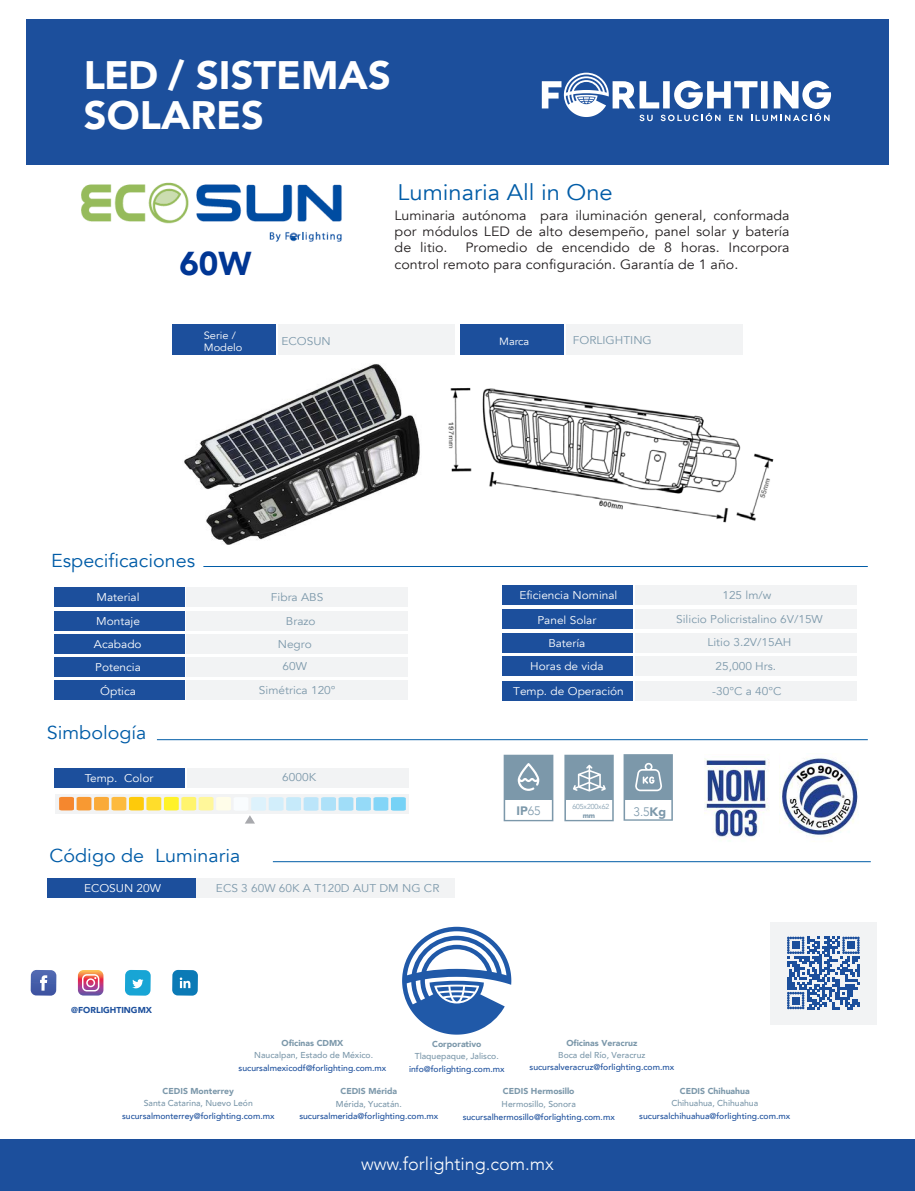
<style>
.page{position:relative;width:915px;height:1191px;background:#fff}
.page>*{position:absolute;margin:0;border:0;box-sizing:border-box;transform-origin:0 0}
.t1{font:900 39.6px/39.6px "Avenir";color:#fff}
.t2{font:900 33px "Avenir";color:#003694}
.t3{font:22.5px "Avenir";color:#005ca7;scale:1.05 1}
.t4{font:18.75px "Avenir";color:#005ca7;scale:1.05 1}
.t5{font:300 18px "Avenir";color:#fff}
.t6{font:13.5px/16.2px "Avenir";color:#231f20;text-align:justify;scale:1.05 1}
.t7{font:300 12.3px "Avenir";color:#7c98aa}
.t8{font:900 12.3px "Avenir";color:#7c98aa}
.t9{font:11.25px/22.5px "Avenir";color:#7c98aa;text-align:center;scale:1.05 1}
.t10{font:11.25px/23.2px "Avenir";color:#fff;text-align:center;scale:1.05 1}
.t11{font:10.5px/12px "Avenir";color:#fff;scale:1.05 1}
.t12{font:500 8.55px "Avenir";color:#1c4f9c}
.t13{font:500 8.55px "Avenir";color:#7c98aa}
.t14{font:900 8.55px "Avenir";color:#7c98aa}
.t15{font:900 8.55px "Avenir";color:#1c4f9c}
.t16{font:300 7.2px "Avenir";color:#7c98aa}
.t17{font:900 7.2px "Avenir";color:#7c98aa}
.s1{font-weight:300}
.s2{font-weight:900}
</style>
<div class="page">
<div style="left:26px;top:20px;width:862px;height:145px;background:#1c4f9c"></div>
<svg style="left:541px;top:73px;width:289px;height:48px"></svg>
<div style="left:172px;top:324px;width:103px;height:31px;background:#1c4f9c"></div>
<div style="left:278px;top:324px;width:176px;height:31px;background:#f2f3f4"></div>
<div style="left:460px;top:324px;width:103px;height:31px;background:#1c4f9c"></div>
<div style="left:566px;top:324px;width:176px;height:31px;background:#f2f3f4"></div>
<div style="left:0;top:1139px;width:914px;height:52px;background:#1c4f9c"></div>
<div style="left:54px;top:587px;width:130px;height:20px;background:#1c4f9c"></div>
<div style="left:186px;top:587px;width:222px;height:20px;background:#f2f3f4"></div>
<div style="left:54px;top:610px;width:130px;height:20px;background:#1c4f9c"></div>
<div style="left:186px;top:610px;width:222px;height:20px;background:#f2f3f4"></div>
<div style="left:54px;top:634px;width:130px;height:20px;background:#1c4f9c"></div>
<div style="left:186px;top:634px;width:222px;height:20px;background:#f2f3f4"></div>
<div style="left:54px;top:657px;width:130px;height:20px;background:#1c4f9c"></div>
<div style="left:186px;top:657px;width:222px;height:20px;background:#f2f3f4"></div>
<div style="left:54px;top:680px;width:130px;height:20px;background:#1c4f9c"></div>
<div style="left:186px;top:680px;width:222px;height:20px;background:#f2f3f4"></div>
<div style="left:502px;top:585px;width:131px;height:20px;background:#1c4f9c"></div>
<div style="left:634px;top:585px;width:222px;height:20px;background:#f2f3f4"></div>
<div style="left:502px;top:609px;width:131px;height:20px;background:#1c4f9c"></div>
<div style="left:634px;top:609px;width:222px;height:20px;background:#f2f3f4"></div>
<div style="left:502px;top:632px;width:131px;height:20px;background:#1c4f9c"></div>
<div style="left:634px;top:632px;width:222px;height:20px;background:#f2f3f4"></div>
<div style="left:502px;top:656px;width:131px;height:20px;background:#1c4f9c"></div>
<div style="left:634px;top:656px;width:222px;height:20px;background:#f2f3f4"></div>
<hr style="left:203px;top:566px;width:664px;height:1px;background:#005ca7">
<div style="left:55px;top:793px;width:354px;height:20px;background:#f2f3f4"></div>
<hr style="left:157px;top:739px;width:710px;height:1px;background:#005ca7">
<div style="left:55px;top:767px;width:130px;height:20px;background:#1c4f9c"></div>
<div style="left:187px;top:767px;width:222px;height:20px;background:#f2f3f4"></div>
<svg style="left:59px;top:797px;width:346px;height:26px"></svg>
<hr style="left:273px;top:861px;width:597px;height:1px;background:#005ca7">
<svg style="left:78px;top:970px;width:25px;height:25px"></svg>
<svg style="left:31px;top:970px;width:25px;height:25px"></svg>
<div style="left:125px;top:970px;width:26px;height:25px;background:#18a5d5;border-radius:6px"></div>
<svg style="left:132px;top:979px;width:11px;height:9px"></svg>
<div style="left:172px;top:970px;width:26px;height:25px;background:#0b7ab6;border-radius:6px"></div>
<svg style="left:180px;top:977px;width:10px;height:11px"></svg>
<svg style="left:402px;top:926px;width:109px;height:108px"></svg>
<div style="left:770px;top:922px;width:106px;height:102px;background:#f2f3f4"></div>
<svg style="left:787px;top:936px;width:72px;height:73px"></svg>
<div style="left:791px;top:941px;width:8px;height:8px;background:#1c4f9c"></div>
<div style="left:847px;top:941px;width:7px;height:8px;background:#1c4f9c"></div>
<div style="left:791px;top:997px;width:8px;height:7px;background:#1c4f9c"></div>
<img style="left:779px;top:758px;width:80px;height:79px">
<img style="left:704px;top:759px;width:65px;height:80px">
<div style="left:48px;top:878px;width:149px;height:20px;background:#1c4f9c"></div>
<div style="left:197px;top:878px;width:258px;height:20px;background:#f2f3f4"></div>
<div style="left:502px;top:681px;width:130px;height:19px;background:#1c4f9c"></div>
<div style="left:634px;top:681px;width:222px;height:19px;background:#f2f3f4"></div>
<svg style="left:503px;top:754px;width:50px;height:67px"></svg>
<svg style="left:564px;top:754px;width:49px;height:67px"></svg>
<svg style="left:623px;top:754px;width:49px;height:66px"></svg>
<img style="left:184px;top:364px;width:236px;height:180px">
<img style="left:81px;top:182px;width:261px;height:60px">
<img style="left:448px;top:388px;width:326px;height:135px">
<h1 class="t1" style="left:84px;top:54px;width:308px">LED / SISTEMAS<br>SOLARES</h1>
<h2 class="t2" style="left:179px;top:235px;width:74px">60W</h2>
<h3 class="t3" style="left:397px;top:179px;width:206px">Luminaria All in One</h3>
<h3 class="t6" style="left:394px;top:207px;width:377px">Luminaria autónoma para iluminación general, conformada por módulos LED de alto desempeño, panel solar y batería de litio.</h3>
<h3 class="t6" style="left:394px;top:240px;width:377px;text-indent:71px">Promedio de encendido de 8 horas. Incorpora control remoto para configuración. Garantía de 1 año.</h3>
<p class="t11" style="left:204px;top:329px;width:38px">Serie /<br>Modelo</p>
<h3 class="t9" style="left:281px;top:330px;width:48px">ECOSUN</h3>
<p class="t11" style="left:499px;top:335px;width:30px">Marca</p>
<h3 class="t9" style="left:572px;top:329px;width:77px">FORLIGHTING</h3>
<h3 class="t4" style="left:51px;top:549px;width:138px">Especificaciones</h3>
<h3 class="t10" style="left:96px;top:586px;width:43px">Material</h3>
<h3 class="t9" style="left:271px;top:586px;width:51px">Fibra ABS</h3>
<h3 class="t10" style="left:94px;top:609px;width:47px">Montaje<br>Acabado<br>Potencia<br>Óptica</h3>
<h3 class="t9" style="left:286px;top:610px;width:30px">Brazo</h3>
<h3 class="t9" style="left:278px;top:633px;width:34px">Negro<br>60W</h3>
<h3 class="t9" style="left:259px;top:679px;width:74px">Simétrica 120°</h3>
<h3 class="t4" style="left:47px;top:721px;width:96px">Simbología</h3>
<h3 class="t10" style="left:85px;top:766px;width:67px">Temp. Color</h3>
<h3 class="t9" style="left:282px;top:766px;width:34px">6000K</h3>
<h3 class="t4" style="left:50px;top:844px;width:183px">Código de Luminaria</h3>
<h3 class="t10" style="left:84px;top:877px;width:75px">ECOSUN 20W</h3>
<h3 class="t9" style="left:216px;top:877px;width:214px">ECS 3 60W 60K A T120D AUT DM NG CR</h3>
<h3 class="t10" style="left:519px;top:584px;width:95px">Eficiencia Nominal</h3>
<h3 class="t9" style="left:722px;top:584px;width:48px">125 lm/w</h3>
<h3 class="t10" style="left:537px;top:608px;width:58px">Panel Solar</h3>
<h3 class="t9" style="left:676px;top:608px;width:141px">Silicio Policristalino 6V/15W</h3>
<h3 class="t10" style="left:548px;top:631px;width:37px">Batería</h3>
<h3 class="t9" style="left:707px;top:631px;width:81px">Litio 3.2V/15AH</h3>
<h3 class="t10" style="left:530px;top:655px;width:71px">Horas de vida</h3>
<h3 class="t9" style="left:715px;top:654px;width:59px">25,000 Hrs.</h3>
<h3 class="t10" style="left:513px;top:679px;width:107px">Temp. de Operación</h3>
<h3 class="t9" style="left:712px;top:679px;width:68px">-30°C a 40°C</h3>
<h3 class="t8" style="left:516px;top:799px;width:26px">IP<span class="s1">65</span></h3>
<p class="t16" style="left:572px;top:802px;width:38px">605x200x62</p>
<p class="t17" style="left:582px;top:809px;width:14px">mm</p>
<h3 class="t7" style="left:633px;top:804px;width:34px">3.5<span class="s2">Kg</span></h3>
<p class="t15" style="left:71px;top:1003px;width:82px">@FORLIGHTINGMX</p>
<p class="t14" style="left:281px;top:1035px;width:63px">Oficinas CDMX</p>
<p class="t13" style="left:254px;top:1048px;width:120px">Naucalpan, Estado de México.</p>
<p class="t12" style="left:238px;top:1060px;width:149px">sucursalmexicodf@forlighting.com.mx</p>
<p class="t14" style="left:432px;top:1036px;width:51px">Corporativo</p>
<p class="t13" style="left:414px;top:1049px;width:85px">Tlaquepaque, Jalisco.</p>
<p class="t12" style="left:409px;top:1061px;width:97px">info@forlighting.com.mx</p>
<p class="t14" style="left:566px;top:1035px;width:73px">Oficinas Veracruz</p>
<p class="t13" style="left:558px;top:1047px;width:89px">Boca del Río, Veracruz</p>
<p class="t12" style="left:529px;top:1059px;width:146px">sucursalveracruz@forlighting.com.mx</p>
<p class="t14" style="left:162px;top:1083px;width:73px">CEDIS Monterrey</p>
<p class="t13" style="left:144px;top:1096px;width:110px">Santa Catarina, Nuevo León</p>
<p class="t12" style="left:122px;top:1108px;width:154px">sucursalmonterrey@forlighting.com.mx</p>
<p class="t14" style="left:340px;top:1083px;width:58px">CEDIS Mérida</p>
<p class="t13" style="left:336px;top:1096px;width:67px">Mérida, Yucatán.</p>
<p class="t12" style="left:299px;top:1108px;width:140px">sucursalmerida@forlighting.com.mx</p>
<p class="t14" style="left:503px;top:1083px;width:73px">CEDIS Hermosillo</p>
<p class="t13" style="left:501px;top:1096px;width:76px">Hermosillo, Sonora</p>
<p class="t12" style="left:462px;top:1109px;width:154px">sucursalhermosillo@forlighting.com.mx</p>
<h3 class="t5" style="left:361px;top:1153px;width:194px">www.forlighting.com.mx</h3>
<p class="t14" style="left:679px;top:1083px;width:71px">CEDIS Chihuahua</p>
<p class="t13" style="left:671px;top:1095px;width:88px">Chihuahua, Chihuahua</p>
<p class="t12" style="left:639px;top:1108px;width:152px">sucursalchihuahua@forlighting.com.mx</p>
</div>
